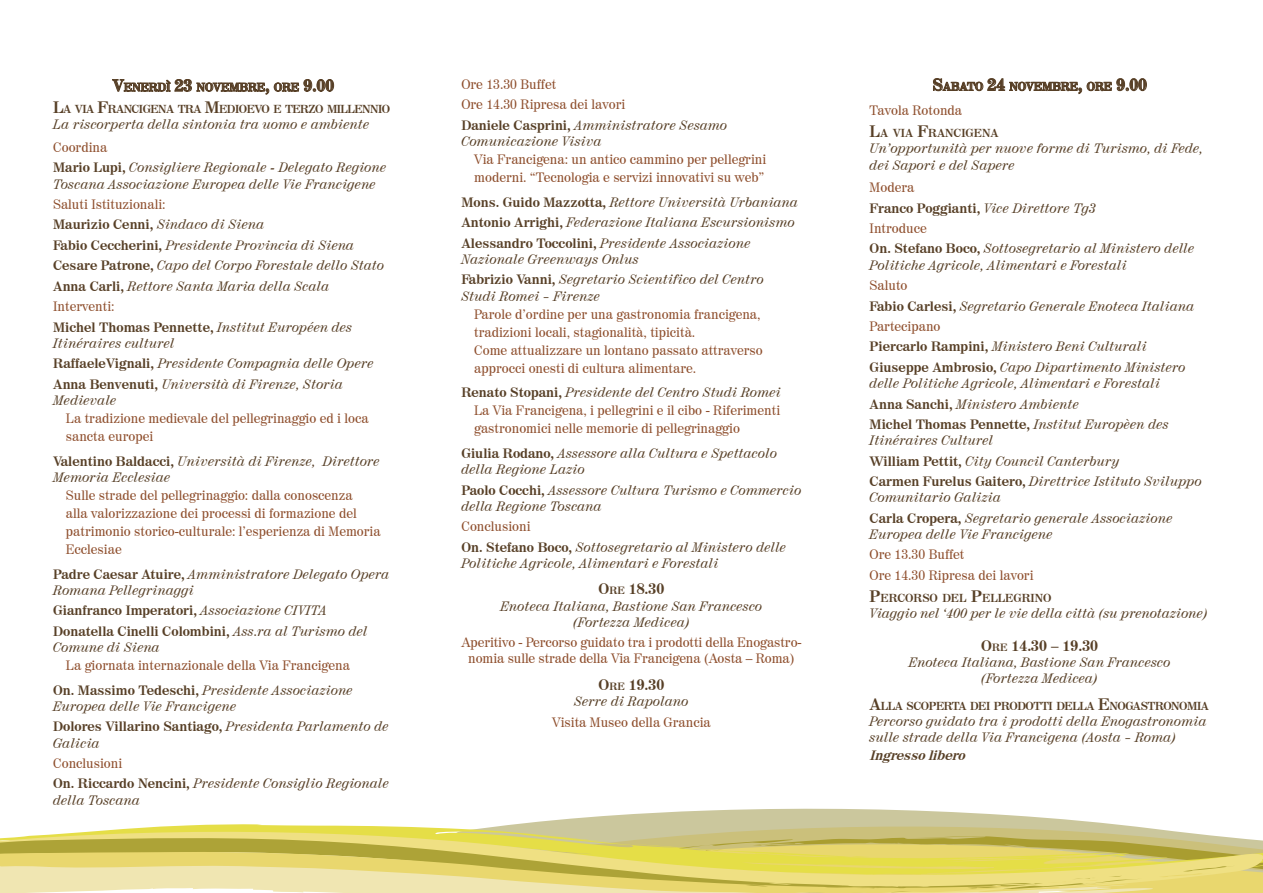
<style>
.page{position:relative;width:1263px;height:893px;background:#fff}
.page>*{position:absolute;margin:0;border:0;box-sizing:border-box;transform-origin:0 0}
._001_data{font:700 15px "Century 725 BT";color:#573f26}
._002_nome{font:italic 13.5px/16.2px "Century 725 BT";color:#573f26}
._004_titolointerv{font:13.5px/18px "Century 725 BT";color:#8e4e2c}
._003_carica{font:italic 13.5px/16.2px "Century 725 BT";color:#573f26}
._001_nota{font:13.5px "Century 725 BT";color:#8e4e2c}
._001_luogo{font:italic 13.5px/16.2px "Century 725 BT";color:#573f26;text-align:center}
._001_sottotiolo_centr{font:13.5px/16.2px "Century 725 BT";letter-spacing:-.005em;color:#8e4e2c;text-align:center}
._002_nome-2{font:700 13.5px "Century 725 BT";color:#573f26}
._001_luogo-2{font:italic 700 13.5px "Century 725 BT";color:#573f26}
._006titoletto{font:700 11.55px "Century 725 BT";letter-spacing:-.035em;color:#573f26}
._000_data_ora{font:700 11.55px "Century 725 BT";color:#573f26}
._006titoletto-2{font:700 11.55px "Century 725 BT";color:#573f26}
.s1{font-size:16.5px}
.s2{font-weight:700;font-style:normal}
.s3{font-weight:400;font-style:italic}
.s4{font-size:10.5px}
</style>
<div class="page">
<svg style="left:519px;top:808px;width:592px;height:16px;fill:#cbc79d"></svg>
<svg style="left:111px;top:824px;width:1052px;height:6px;background:#d9d498"></svg>
<svg style="left:28px;top:830px;width:1187px;height:6px;background:#d8d080"></svg>
<svg style="left:0;top:836px;width:1263px;height:57px;background:#ded172"></svg>
<svg style="left:112px;top:79px;width:222px;height:16px"></svg>
<svg style="left:933px;top:78px;width:214px;height:17px"></svg>
<p class="_000_data_ora" style="left:112px;top:80px;width:223px"><span class="s1">V</span>ENERDÌ <span class="s1">23</span> NOVEMBRE<span class="s1">,</span> ORE <span class="s1">9.00</span></p>
<p class="_006titoletto" style="left:53px;top:102px;width:338px"><span class="s1">L</span>A VIA <span class="s1">F</span>RANCIGENA TRA <span class="s1">M</span>EDIOEVO E TERZO MILLENNIO</p>
<p class="_003_carica" style="left:53px;top:116px;width:318px">La riscorperta della sintonia tra uomo e ambiente</p>
<p class="_001_nota" style="left:53px;top:139px;width:56px">Coordina</p>
<p class="_002_nome" style="left:53px;top:159px;width:335px"><span class="s2">Mario Lupi,</span> Consigliere Regionale - Delegato Regione<br>Toscana Associazione Europea delle Vie Francigene</p>
<p class="_001_nota" style="left:53px;top:196px;width:114px">Saluti Istituzionali:</p>
<p class="_002_nome-2" style="left:53px;top:216px;width:213px">Maurizio Cenni, <span class="s3">Sindaco di Siena</span></p>
<p class="_002_nome" style="left:53px;top:237px;width:303px"><span class="s2">Fabio Ceccherini,</span> Presidente Provincia di Siena</p>
<p class="_002_nome" style="left:53px;top:257px;width:333px"><span class="s2">Cesare Patrone,</span> Capo del Corpo Forestale dello Stato</p>
<p class="_002_nome" style="left:53px;top:278px;width:278px"><span class="s2">Anna Carli,</span> Rettore Santa Maria della Scala</p>
<p class="_001_nota" style="left:53px;top:298px;width:63px">Interventi:</p>
<p class="_002_nome" style="left:53px;top:319px;width:301px"><span class="s2">Michel Thomas Pennette,</span> Institut Européen des<br>Itinéraires culturel</p>
<p class="_002_nome" style="left:53px;top:355px;width:322px"><span class="s2">RaffaeleVignali,</span> Presidente Compagnia delle Opere</p>
<p class="_002_nome" style="left:53px;top:376px;width:292px"><span class="s2">Anna Benvenuti,</span> Università di Firenze, Storia<br>Medievale</p>
<p class="_004_titolointerv" style="left:66px;top:409px;width:304px">La tradizione medievale del pellegrinaggio ed i loca sancta europei</p>
<p class="_002_nome" style="left:53px;top:453px;width:328px"><span class="s2">Valentino Baldacci,</span> Università di Firenze, Direttore<br>Memoria Ecclesiae</p>
<p class="_004_titolointerv" style="left:66px;top:486px;width:316px">Sulle strade del pellegrinaggio: dalla conoscenza<br>alla valorizzazione dei processi di formazione del patrimonio storico-culturale: l’esperienza di Memoria Ecclesiae</p>
<p class="_002_nome" style="left:53px;top:566px;width:338px"><span class="s2">Padre Caesar Atuire,</span> Amministratore Delegato Opera<br>Romana Pellegrinaggi</p>
<p class="_002_nome-2" style="left:53px;top:602px;width:275px">Gianfranco Imperatori, <span class="s3">Associazione CIVITA</span></p>
<p class="_002_nome" style="left:53px;top:623px;width:316px"><span class="s2">Donatella Cinelli Colombini,</span> Ass.ra al Turismo del<br>Comune di Siena</p>
<p class="_004_titolointerv" style="left:66px;top:656px;width:285px">La giornata internazionale della Via Francigena</p>
<p class="_002_nome" style="left:53px;top:682px;width:301px"><span class="s2">On. Massimo Tedeschi,</span> Presidente Associazione<br>Europea delle Vie Francigene</p>
<p class="_002_nome" style="left:53px;top:718px;width:337px"><span class="s2">Dolores Villarino Santiago,</span> Presidenta Parlamento de<br>Galicia</p>
<p class="_001_nota" style="left:53px;top:755px;width:71px">Conclusioni</p>
<p class="_002_nome" style="left:53px;top:775px;width:337px"><span class="s2">On. Riccardo Nencini,</span> Presidente Consiglio Regionale della Toscana</p>
<p class="_001_nota" style="left:461px;top:76px;width:96px">Ore 13.30 Buffet</p>
<p class="_001_nota" style="left:461px;top:96px;width:165px">Ore 14.30 Ripresa dei lavori</p>
<p class="_002_nome" style="left:461px;top:117px;width:268px"><span class="s2">Daniele Casprini,</span> Amministratore Sesamo<br>Comunicazione Visiva</p>
<p class="_004_titolointerv" style="left:474px;top:150px;width:294px">Via Francigena: un antico cammino per pellegrini moderni. “Tecnologia e servizi innovativi su web”</p>
<p class="_002_nome" style="left:461px;top:194px;width:338px"><span class="s2">Mons. Guido Mazzotta,</span> Rettore Università Urbaniana</p>
<p class="_002_nome" style="left:461px;top:214px;width:335px"><span class="s2">Antonio Arrighi,</span> Federazione Italiana Escursionismo</p>
<p class="_002_nome" style="left:461px;top:235px;width:291px"><span class="s2">Alessandro Toccolini,</span> Presidente Associazione<br>Nazionale Greenways Onlus</p>
<p class="_002_nome" style="left:461px;top:271px;width:304px"><span class="s2">Fabrizio Vanni,</span> Segretario Scientifico del Centro<br>Studi Romei – Firenze</p>
<p class="_004_titolointerv" style="left:474px;top:305px;width:290px">Parole d’ordine per una gastronomia francigena, tradizioni locali, stagionalità, tipicità.<br>Come attualizzare un lontano passato attraverso approcci onesti di cultura alimentare.</p>
<p class="_002_nome" style="left:461px;top:384px;width:321px"><span class="s2">Renato Stopani,</span> Presidente del Centro Studi Romei</p>
<p class="_004_titolointerv" style="left:474px;top:401px;width:308px">La Via Francigena, i pellegrini e il cibo - Riferimenti gastronomici nelle memorie di pellegrinaggio</p>
<p class="_002_nome" style="left:461px;top:445px;width:317px"><span class="s2">Giulia Rodano,</span> Assessore alla Cultura e Spettacolo della Regione Lazio</p>
<p class="_002_nome" style="left:461px;top:481px;width:342px"><span class="s2">Paolo Cocchi,</span> Assessore Cultura Turismo e Commercio della Regione Toscana</p>
<p class="_001_nota" style="left:461px;top:518px;width:71px">Conclusioni</p>
<p class="_002_nome" style="left:461px;top:539px;width:326px"><span class="s2">On. Stefano Boco,</span> Sottosegretario al Ministero delle<br>Politiche Agricole, Alimentari e Forestali</p>
<p class="_001_data" style="left:598px;top:580px;width:67px">O<span class="s4">RE</span> 18.30</p>
<p class="_001_luogo" style="left:500px;top:598px;width:263px">Enoteca Italiana, Bastione San Francesco (Fortezza Medicea)</p>
<p class="_001_sottotiolo_centr" style="left:461px;top:634px;width:342px">Aperitivo - Percorso guidato tra i prodotti della Enogastro&shy;nomia sulle strade della Via Francigena (Aosta – Roma)</p>
<p class="_001_data" style="left:598px;top:675px;width:67px">O<span class="s4">RE</span> 19.30</p>
<p class="_001_luogo" style="left:574px;top:693px;width:116px">Serre di Rapolano</p>
<p class="_001_sottotiolo_centr" style="left:552px;top:714px;width:160px">Visita Museo della Grancia</p>
<p class="_000_data_ora" style="left:932px;top:79px;width:216px"><span class="s1">S</span>ABATO <span class="s1">24</span> NOVEMBRE<span class="s1">,</span> ORE <span class="s1">9.00</span></p>
<p class="_001_nota" style="left:870px;top:102px;width:94px">Tavola Rotonda</p>
<p class="_006titoletto-2" style="left:870px;top:126px;width:131px"><span class="s1">L</span>A VIA <span class="s1">F</span>RANCIGENA</p>
<p class="_003_carica" style="left:870px;top:140px;width:335px">Un’opportunità per nuove forme di Turismo, di Fede, dei Sapori e del Sapere</p>
<p class="_001_nota" style="left:870px;top:179px;width:46px">Modera</p>
<p class="_002_nome-2" style="left:870px;top:199px;width:228px">Franco Poggianti, <span class="s3">Vice Direttore Tg3</span></p>
<p class="_001_nota" style="left:870px;top:220px;width:59px">Introduce</p>
<p class="_002_nome" style="left:870px;top:240px;width:326px"><span class="s2">On. Stefano Boco,</span> Sottosegretario al Ministero delle<br>Politiche Agricole, Alimentari e Forestali</p>
<p class="_001_nota" style="left:870px;top:277px;width:39px">Saluto</p>
<p class="_002_nome" style="left:870px;top:298px;width:326px"><span class="s2">Fabio Carlesi,</span> Segretario Generale Enoteca Italiana</p>
<p class="_001_nota" style="left:870px;top:318px;width:72px">Partecipano</p>
<p class="_002_nome" style="left:870px;top:338px;width:279px"><span class="s2">Piercarlo Rampini,</span> Ministero Beni Culturali</p>
<p class="_002_nome" style="left:870px;top:359px;width:318px"><span class="s2">Giuseppe Ambrosio,</span> Capo Dipartimento Ministero delle Politiche Agricole, Alimentari e Forestali</p>
<p class="_002_nome" style="left:870px;top:396px;width:211px"><span class="s2">Anna Sanchi,</span> Ministero Ambiente</p>
<p class="_002_nome" style="left:870px;top:416px;width:301px"><span class="s2">Michel Thomas Pennette,</span> Institut Europèen des<br>Itinéraires Culturel</p>
<p class="_002_nome" style="left:870px;top:453px;width:251px"><span class="s2">William Pettit,</span> City Council Canterbury</p>
<p class="_002_nome" style="left:870px;top:473px;width:334px"><span class="s2">Carmen Furelus Gaitero,</span> Direttrice Istituto Sviluppo<br>Comunitario Galizia</p>
<p class="_002_nome" style="left:870px;top:510px;width:304px"><span class="s2">Carla Cropera,</span> Segretario generale Associazione<br>Europea delle Vie Francigene</p>
<p class="_001_nota" style="left:870px;top:546px;width:96px">Ore 13.30 Buffet</p>
<p class="_001_nota" style="left:870px;top:567px;width:165px">Ore 14.30 Ripresa dei lavori</p>
<p class="_006titoletto-2" style="left:870px;top:590px;width:183px"><span class="s1">P</span>ERCORSO DEL <span class="s1">P</span>ELLEGRINO</p>
<p class="_003_carica" style="left:870px;top:605px;width:340px">Viaggio nel ‘400 per le vie della città (su prenotazione)</p>
<p class="_001_data" style="left:981px;top:636px;width:118px">O<span class="s4">RE</span> 14.30 – 19.30</p>
<p class="_001_luogo" style="left:909px;top:654px;width:263px">Enoteca Italiana, Bastione San Francesco (Fortezza Medicea)</p>
<p class="_006titoletto" style="left:870px;top:698px;width:341px"><span class="s1">A</span>LLA SCOPERTA DEI PRODOTTI DELLA <span class="s1">E</span>NOGASTRONOMIA</p>
<p class="_003_carica" style="left:870px;top:713px;width:339px">Percorso guidato tra i prodotti della Enogastronomia sulle strade della Via Francigena (Aosta – Roma)</p>
<p class="_001_luogo-2" style="left:870px;top:747px;width:101px">Ingressolibero</p>
</div>
